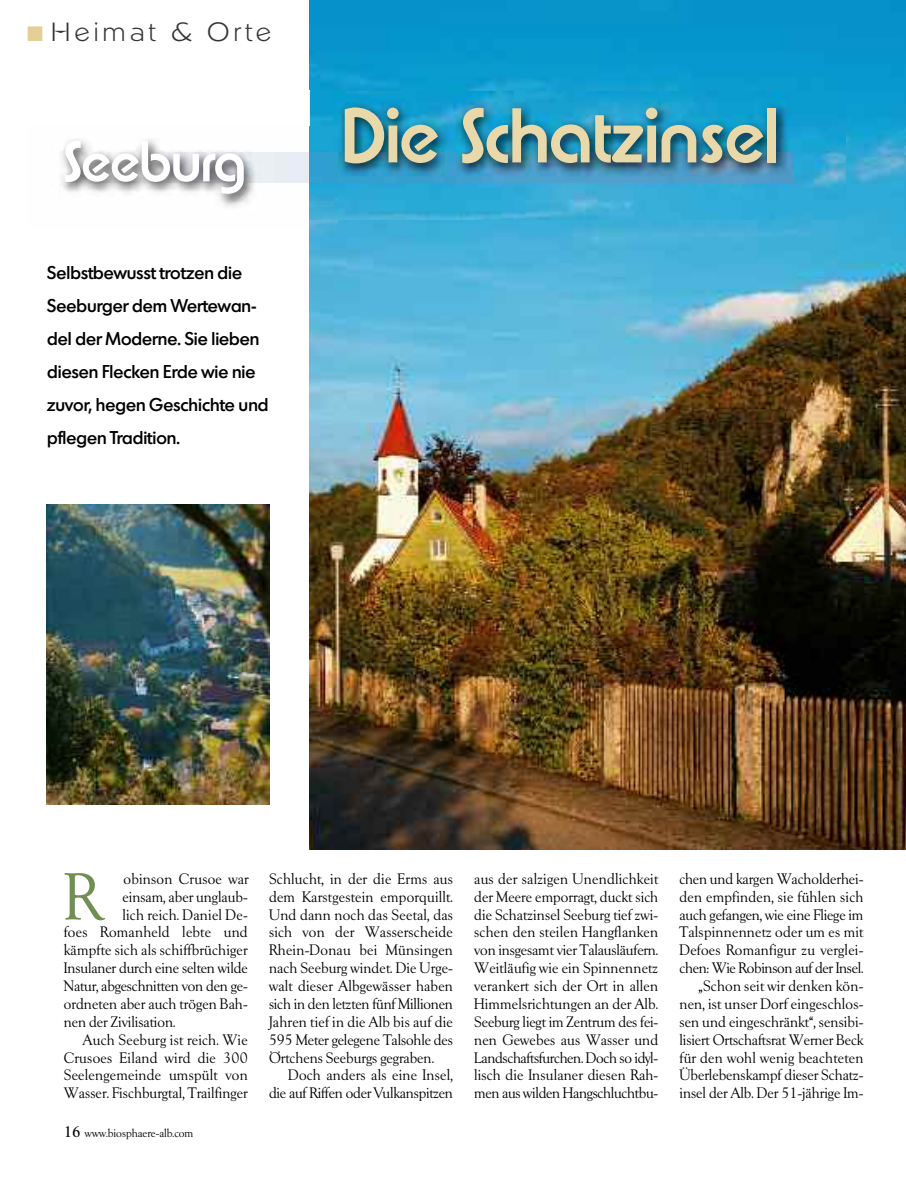
<style>
.page{position:relative;width:906px;height:1183px;background:#fff}
.page>*{position:absolute;margin:0;border:0;box-sizing:border-box;transform-origin:0 0}
.t1{font:600 75px "Expressa";color:#e9d8a9}
.t2{font:64.2px "Goudx";color:#728f53}
.t3{font:600 55.5px "Expressa";color:#fff}
.t4{font:300 25.5px "Napoli";letter-spacing:.155em;color:#333}
.t5{font:500 18px/33px "Montreal";color:#000}
.t6{font:14.7px/17.9px "Goudx";letter-spacing:.005em;color:#000;text-align:justify}
.t7{font:14.7px/17.9px "Goudx";letter-spacing:-.015em;color:#000;text-align:right}
.t8{font:11.25px "Goudx";color:#000}
.s1{color:#e4cf94}
.s2{font-weight:500;font-size:15px}
</style>
<div class="page">
<img style="left:310px;top:0;width:596px;height:849px">
<img style="left:61px;top:139px;width:249px;height:89px">
<img style="left:310px;top:220px;width:27px;height:8px">
<img style="left:61px;top:152px;width:243px;height:31px">
<img style="left:46px;top:504px;width:223px;height:299px">
<img style="left:304px;top:91px;width:6px;height:92px">
<img style="left:310px;top:91px;width:536px;height:129px">
<img style="left:337px;top:152px;width:456px;height:31px">
<img style="left:304px;top:183px;width:33px;height:37px">
<img style="left:310px;top:126px;width:27px;height:57px">
<h3 class="t4" style="left:27px;top:17px;width:246px"><span class="s1">■</span> Heimat &amp; Orte</h3>
<h3 class="t3" style="left:64px;top:130px;width:183px">Seeburg</h3>
<p class="t5" style="left:47px;top:256px;width:223px">Selbstbewusst trotzen die<br>Seeburger dem Wertewan&shy;del der Moderne. Sie lieben diesen Flecken Erde wie nie zuvor, hegen Geschichte und pflegen Tradition.</p>
<h1 class="t1" style="left:342px;top:93px;width:438px">Die Schatzinsel</h1>
<h2 class="t2" style="left:64px;top:859px;width:39px">R</h2>
<p class="t6" style="left:124px;top:869px;width:127px">obinson Crusoe war</p>
<p class="t6" style="left:122px;top:887px;width:127px">einsam, aber unglaub-</p>
<p class="t6" style="left:122px;top:905px;width:127px">lich reich. Daniel De-</p>
<p class="t6" style="left:64px;top:923px;width:185px">foes Romanheld lebte und</p>
<p class="t6" style="left:64px;top:941px;width:185px">kämpfte sich als schiffbrüchiger</p>
<p class="t6" style="left:64px;top:958px;width:185px">Insulaner durch eine selten wilde</p>
<p class="t6" style="left:64px;top:976px;width:185px">Natur, abgeschnitten von den ge-</p>
<p class="t6" style="left:64px;top:994px;width:185px">ordneten aber auch trögen Bah-</p>
<p class="t6" style="left:64px;top:1012px;width:113px">nen der Zivilisation.</p>
<p class="t6" style="left:83px;top:1030px;width:166px">Auch Seeburg ist reich. Wie</p>
<p class="t6" style="left:64px;top:1048px;width:185px">Crusoes Eiland wird die 300</p>
<p class="t6" style="left:64px;top:1066px;width:185px">Seelengemeinde umspült von</p>
<p class="t6" style="left:64px;top:1083px;width:185px">Wasser. Fischburgtal, Trailfinger</p>
<p class="t8" style="left:64px;top:1126px;width:131px"><span class="s2">16</span> www.biosphaere-alb.com</p>
<p class="t6" style="left:269px;top:869px;width:185px">Schlucht, in der die Erms aus dem Karstgestein emporquillt.<br>Und dann noch das Seetal, das sich von der Wasserscheide Rhein-Donau bei Münsingen nach Seeburg windet. Die Urge&shy;walt dieser Albgewässer haben sich in den letzten fünf Millionen Jahren tief in die Alb bis auf die 595 Meter gelegene Talsohle des Örtchens Seeburgs gegraben.</p>
<p class="t7" style="left:269px;top:1066px;width:185px">Doch anders als eine Insel, die auf Riffen oder Vulkanspitzen</p>
<p class="t6" style="left:474px;top:869px;width:185px">aus der salzigen Unendlichkeit der Meere emporragt, duckt sich die Schatzinsel Seeburg tief zwi&shy;schen den steilen Hangflanken von insgesamt vier Talausläufern.<br>Weitläufig wie ein Spinnennetz verankert sich der Ort in allen Himmelsrichtungen an der Alb.<br>Seeburg liegt im Zentrum des fei&shy;nen Gewebes aus Wasser und Landschaftsfurchen. Doch so idyl&shy;lisch die Insulaner diesen Rah&shy;men aus wilden Hangschluchtbu-</p>
<p class="t6" style="left:679px;top:869px;width:185px;text-align:right">chen und kargen Wacholderhei&shy;den empfinden, sie fühlen sich auch gefangen, wie eine Fliege im<br>Talspinnennetz oder um es mit<br>Defoes Romanfigur zu verglei&shy;chen: Wie Robinson auf der Insel. „Schon seit wir denken kön&shy;nen, ist unser Dorf eingeschlos&shy;sen und eingeschränkt“, sensibi&shy;lisiert Ortschaftsrat Werner Beck für den wohl wenig beachteten<br>Überlebenskampf dieser Schatz&shy;insel der Alb. Der 51-jährige Im-</p>
</div>
